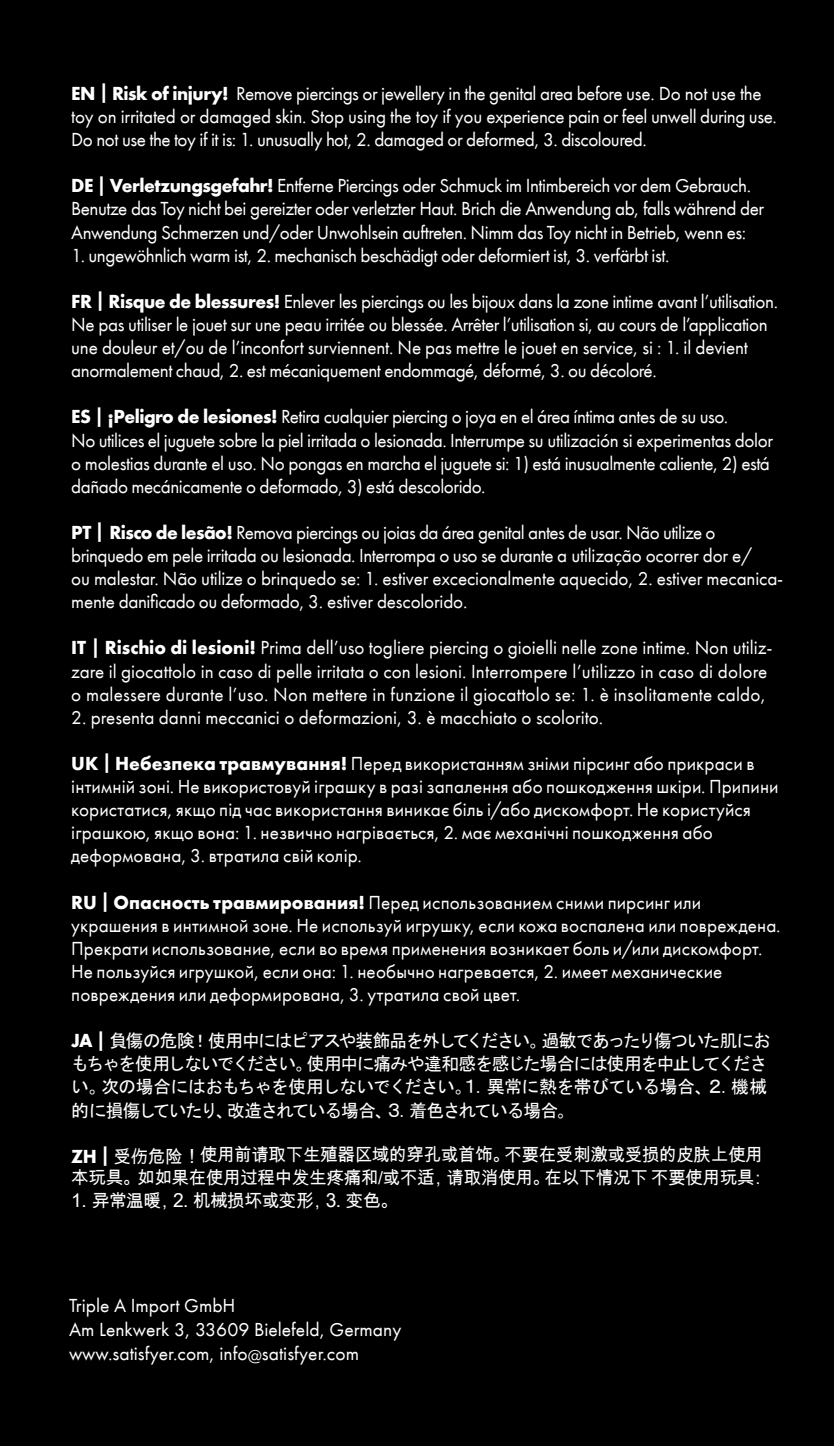
<style>
.page{position:relative;width:834px;height:1446px;background:#fff}
.page>*{position:absolute;margin:0;border:0;box-sizing:border-box;transform-origin:0 0}
.t1{font:19.5px/23.1px "Futura PT";letter-spacing:-.01em;color:#fff}
.t2{font:19.5px "Futura PT";letter-spacing:.01em;color:#fff}
.t3{font:18px/23.1px "MS Gothic";letter-spacing:-.065em;color:#fff}
.t4{font:18px/23.1px "Arial Unicode MS";letter-spacing:-.025em;color:#fff}
.s1{font-weight:700}
.s2{font-family:"Futura PT";font-weight:700;font-size:19.5px}
.s3{font-size:19.5px}
</style>
<div class="page">
<div style="left:0;top:0;width:833px;height:1446px;background:#000"></div>
<p class="t1" style="left:71px;top:82px;width:706px"><span class="s1">EN | Risk of injury!</span> Remove piercings or jewellery in the genital area before use. Do not use the toy on irritated or damaged skin. Stop using the toy if you experience pain or feel unwell during use.<br>Do not use the toy if it is: 1. unusually hot, 2. damaged or deformed, 3. discoloured.</p>
<p class="t1" style="left:71px;top:174px;width:694px"><span class="s1">DE | Verletzungsgefahr!</span> Entferne Piercings oder Schmuck im Intimbereich vor dem Gebrauch.<br>Benutze das Toy nicht bei gereizter oder verletzter Haut. Brich die Anwendung ab, falls während der<br>Anwendung Schmerzen und/oder Unwohlsein auftreten. Nimm das Toy nicht in Betrieb, wenn es:</p>
<p class="t1" style="left:71px;top:243px;width:599px">1. ungewöhnlich warm ist, 2. mechanisch beschädigt oder deformiert ist, 3. verfärbt ist.</p>
<p class="t1" style="left:71px;top:290px;width:708px"><span class="s1">FR | Risque de blessures!</span> Enlever les piercings ou les bijoux dans la zone intime avant l’utilisation.<br>Ne pas utiliser le jouet sur une peau irritée ou blessée. Arrêter l’utilisation si, au cours de l’application une douleur et/ou de l’inconfort surviennent. Ne pas mettre le jouet en service, si : 1. il devient anormalement chaud, 2. est mécaniquement endommagé, déformé, 3. ou décoloré.</p>
<p class="t1" style="left:71px;top:405px;width:703px"><span class="s1">ES | ¡Peligro de lesiones!</span> Retira cualquier piercing o joya en el área íntima antes de su uso.<br>No utilices el juguete sobre la piel irritada o lesionada. Interrumpe su utilización si experimentas dolor o molestias durante el uso. No pongas en marcha el juguete si: 1) está inusualmente caliente, 2) está dañado mecánicamente o deformado, 3) está descolorido.</p>
<p class="t1" style="left:71px;top:521px;width:713px"><span class="s1">PT | Risco de lesão!</span> Remova piercings ou joias da área genital antes de usar. Não utilize o brinquedo em pele irritada ou lesionada. Interrompa o uso se durante a utilização ocorrer dor e/<br>ou malestar. Não utilize o brinquedo se: 1. estiver excecionalmente aquecido, 2. estiver mecanica&shy;mente danificado ou deformado, 3. estiver descolorido.</p>
<p class="t1" style="left:71px;top:636px;width:702px"><span class="s1">IT | Rischio di lesioni!</span> Prima dell’uso togliere piercing o gioielli nelle zone intime. Non utiliz&shy;zare il giocattolo in caso di pelle irritata o con lesioni. Interrompere l’utilizzo in caso di dolore</p>
<p class="t2" style="left:71px;top:682px;width:696px">o malessere durante l’uso. Non mettere in funzione il giocattolo se: 1. è insolitamente caldo,</p>
<p class="t1" style="left:71px;top:705px;width:533px">2. presenta danni meccanici o deformazioni, 3. è macchiato o scolorito.</p>
<p class="t1" style="left:71px;top:752px;width:708px"><span class="s1">UK | Небезпека травмування!</span> Перед використанням зніми пірсинг або прикраси в інтимній зоні. Не використовуй іграшку в разі запалення або пошкодження шкіри. Припини користатися, якщо під час використання виникає біль і/або дискомфорт. Не користуйся іграшкою, якщо вона: 1. незвично нагрівається, 2. має механічні пошкодження або деформована, 3. втратила свій колір.</p>
<p class="t1" style="left:71px;top:890px;width:710px"><span class="s1">RU | Опасность травмирования!</span> Перед использованием сними пирсинг или украшения в интимной зоне. Не используй игрушку, если кожа воспалена или повреждена.<br>Прекрати использование, если во время применения возникает боль и/или дискомфорт.<br>Не пользуйся игрушкой, если она: 1. необычно нагревается, 2. имеет механические повреждения или деформирована, 3. утратила свой цвет.</p>
<p class="t3" style="left:71px;top:1029px;width:701px"><span class="s2">JA |</span> 負傷の危険！ 使用中にはピアスや装飾品を外してください。過敏であったり傷ついた肌におもちゃを使用しないでください。使用中に痛みや違和感を感じた場合には使用を中止してください。次の場合にはおもちゃを使用しないでください。<span class="s3">１．</span>異常に熱を帯びている場合、<span class="s3">２．</span>機械的に損傷していたり、改造されている場合、<span class="s3">３．</span>着色されている場合。</p>
<p class="t4" style="left:71px;top:1143px;width:697px"><span class="s2">ZH |</span> 受伤危险<span class="s3">！</span> 使用前请取下生殖器区域的穿孔或首饰。不要在受刺激或受损的皮肤上使用本玩具。 如如果在使用过程中发生疼痛和/或不适，请取消使用。在以下情况下 不要使用玩具：</p>
<p class="t4" style="left:71px;top:1189px;width:328px"><span class="s3">1.</span> 异常温暖，<span class="s3">2.</span> 机械损坏或变形，<span class="s3">3.</span> 变色。</p>
<p class="t1" style="left:69px;top:1293px;width:334px;line-height:24px">Triple A Import GmbH<br>Am Lenkwerk 3, 33609 Bielefeld, Germany</p>
<p class="t1" style="left:69px;top:1342px;width:291px">www.satisfyer.com, info@satisfyer.com</p>
</div>
